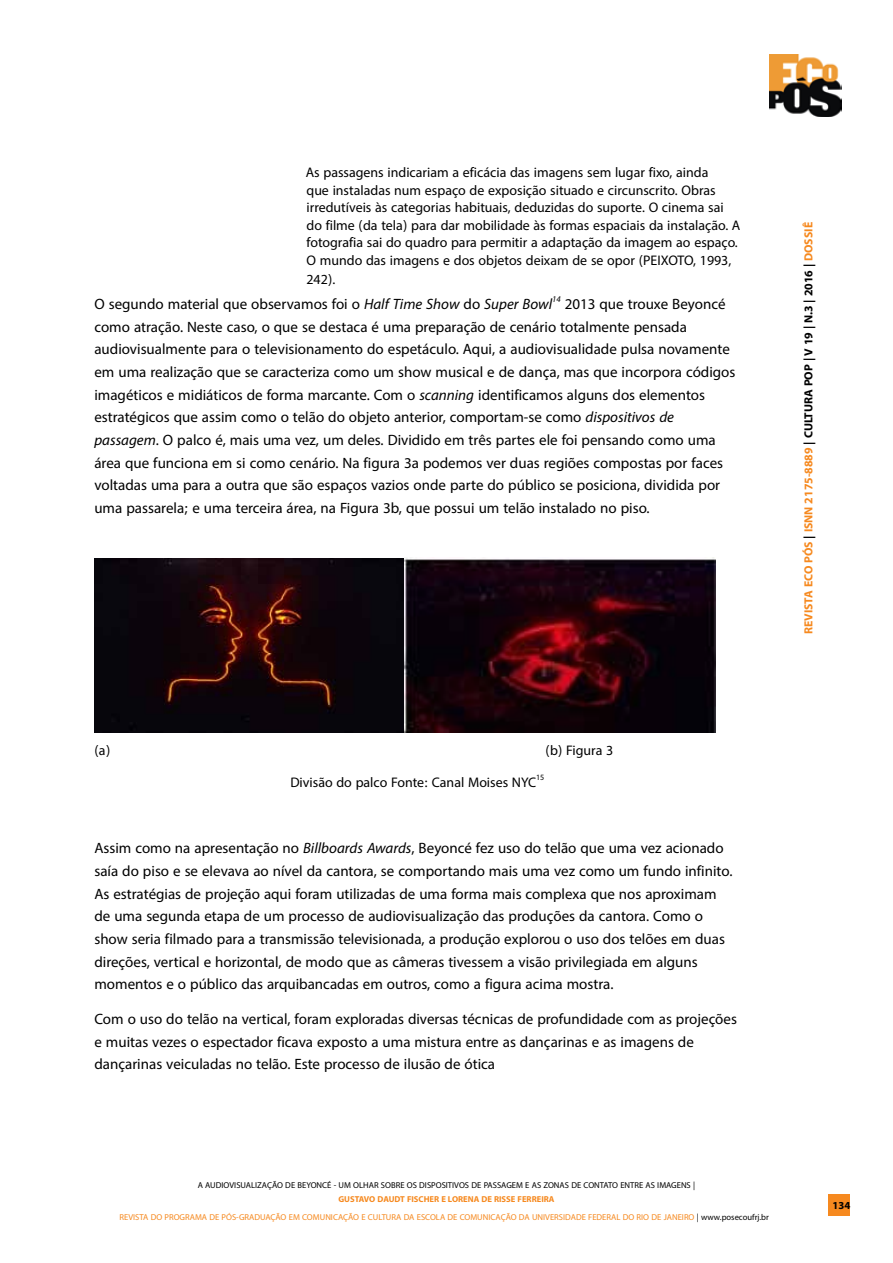
<style>
.page{position:relative;width:893px;height:1263px;background:#fff}
.page>*{position:absolute;margin:0;border:0;box-sizing:border-box;transform-origin:0 0}
.t1{font:21px/22.6px "Myriad Arabic";color:#000}
.t2{font:19.5px/17.7px "Myriad Arabic";color:#000}
.t3{font:700 16.5px "Myriad Arabic";color:#f6891f}
.t4{font:700 15px "Myriad Arabic";color:#000}
.t5{font:12px "Myriad Arabic";color:#f6891f}
.t6{font:12px "Myriad Arabic";letter-spacing:-.005em;color:#000}
.t7{font:700 12px "Myriad Arabic";color:#f6891f}
.s1{font-style:italic}
.s2{color:#000}
</style>
<div class="page">
<div style="left:828px;top:1194px;width:22px;height:21px;background:#f6891f"></div>
<img style="left:769px;top:54px;width:73px;height:62px">
<img style="left:94px;top:558px;width:622px;height:174px">
<p class="t2" style="left:306px;top:163px;width:436px">As passagens indicariam a eficácia das imagens sem lugar fixo, ainda<br>que instaladas num espaço de exposição situado e circunscrito. Obras irredutíveis às categorias habituais, deduzidas do suporte. O cinema sai do filme (da tela) para dar mobilidade às formas espaciais da instalação. A fotografia sai do quadro para permitir a adaptação da imagem ao espaço.<br>O mundo das imagens e dos objetos deixam de se opor (PEIXOTO, 1993, 242).</p>
<p class="t1" style="left:94px;top:293px;width:643px">O segundo material que observamos foi o <span class="s1">Half Time Show</span> do <span class="s1">Super Bowl</span><sup>14</sup> 2013 que trouxe Beyoncé como atração. Neste caso, o que se destaca é uma preparação de cenário totalmente pensada audiovisualmente para o televisionamento do espetáculo. Aqui, a audiovisualidade pulsa novamente em uma realização que se caracteriza como um show musical e de dança, mas que incorpora códigos imagéticos e midiáticos de forma marcante. Com o <span class="s1">scanning</span> identificamos alguns dos elementos estratégicos que assim como o telão do objeto anterior, comportam-se como <span class="s1">dispositivos de passagem</span>. O palco é, mais uma vez, um deles. Dividido em três partes ele foi pensando como uma área que funciona em si como cenário. Na figura 3a podemos ver duas regiões compostas por faces voltadas uma para a outra que são espaços vazios onde parte do público se posiciona, dividida por uma passarela; e uma terceira área, na Figura 3b, que possui um telão instalado no piso.</p>
<p class="t3" style="left:797px;top:634px;width:414px;rotate:-90deg">REVISTA ECO PÓS <span class="s2">|</span> ISNN 2175-8889 <span class="s2">| CULTURA POP | V 19 | N.3 | 2016 |</span> DOSSIÊ</p>
<p class="t2" style="left:94px;top:741px;width:17px">(a)</p>
<p class="t2" style="left:545px;top:741px;width:69px">(b) Figura 3</p>
<p class="t2" style="left:290px;top:773px;width:256px">Divisão do palco Fonte: Canal Moises NYC<sup>15</sup></p>
<p class="t1" style="left:94px;top:837px;width:640px">Assim como na apresentação no <span class="s1">Billboards Awards</span>, Beyoncé fez uso do telão que uma vez acionado saía do piso e se elevava ao nível da cantora, se comportando mais uma vez como um fundo infinito.<br>As estratégias de projeção aqui foram utilizadas de uma forma mais complexa que nos aproximam de uma segunda etapa de um processo de audiovisualização das produções da cantora. Como o show seria filmado para a transmissão televisionada, a produção explorou o uso dos telões em duas direções, vertical e horizontal, de modo que as câmeras tivessem a visão privilegiada em alguns momentos e o público das arquibancadas em outros, como a figura acima mostra.</p>
<p class="t1" style="left:94px;top:1007px;width:644px">Com o uso do telão na vertical, foram exploradas diversas técnicas de profundidade com as projeções e muitas vezes o espectador ficava exposto a uma mistura entre as dançarinas e as imagens de dançarinas veiculadas no telão. Este processo de ilusão de ótica</p>
<p class="t6" style="left:198px;top:1176px;width:18px">A Audiovisuali</p>
<p class="t6" style="left:257px;top:1176px;width:11px">zação</p>
<p class="t6" style="left:285px;top:1176px;width:102px">de Beyoncé - um olhar sobre</p>
<p class="t6" style="left:407px;top:1176px;width:18px">os dispositivos</p>
<p class="t6" style="left:471px;top:1176px;width:18px">de passagem</p>
<p class="t6" style="left:525px;top:1176px;width:29px">e as zonas</p>
<p class="t6" style="left:571px;top:1176px;width:19px">de contato</p>
<p class="t6" style="left:620px;top:1176px;width:6px">entre</p>
<p class="t6" style="left:645px;top:1176px;width:18px">as imagens</p>
<p class="t6" style="left:693px;top:1176px;width:4px">|</p>
<p class="t7" style="left:338px;top:1191px;width:218px">Gustavo Daudt Fischer E Lorena de Risse Ferreira</p>
<p class="t5" style="left:120px;top:1208px;width:651px">REVISTA DO PROGRAMA DE PÓS-GRADUAÇÃO EM COMUNICAÇÃO E CULTURA DA ESCOLA DE COMUNICAÇÃO DA UNIVERSIDADE FEDERAL DO RIO DE JANEIRO <span class="s2">| www.posecoufrj.br</span></p>
<p class="t4" style="left:833px;top:1194px;width:19px">134</p>
</div>
